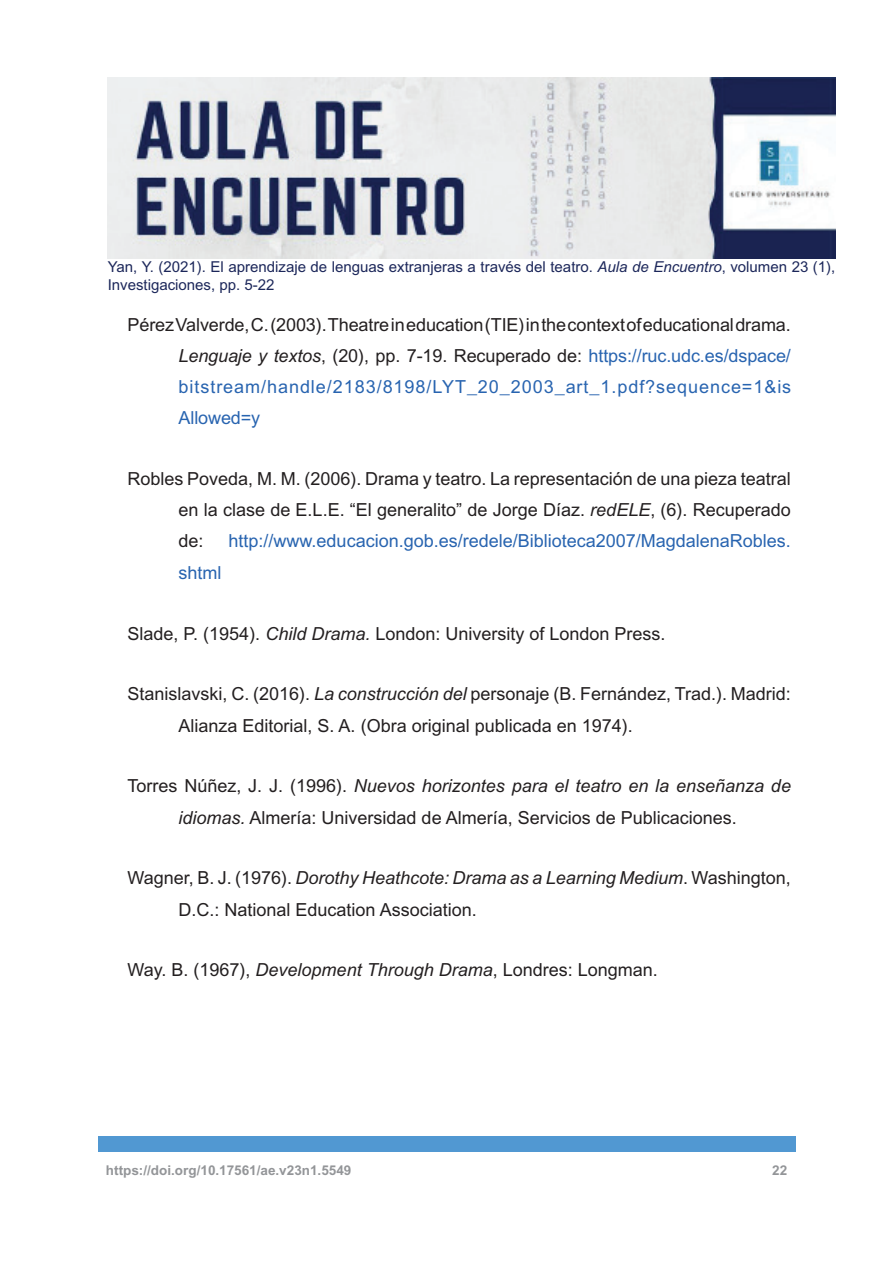
<style>
.page{position:relative;width:893px;height:1263px;background:#fff}
.page>*{position:absolute;margin:0;border:0;box-sizing:border-box;transform-origin:0 0}
.t1{font:18px/31px "Arial MT Std";color:#231f20;text-align:justify}
.t2{font:18px "Arial MT Std";color:#2864b0}
.t3{font:15px/18px "Arial MT Std";color:#1c275a}
.t4{font:700 13.5px "Arial MT Std";color:#939598}
.s1{font-style:italic}
.s2{color:#2864b0}
</style>
<div class="page">
<img style="left:108px;top:77px;width:727px;height:182px">
<div style="left:98px;top:1136px;width:697px;height:16px;background:#5198d2"></div>
<p class="t3" style="left:108px;top:258px;width:729px">Yan, Y. (2021). El aprendizaje de lenguas extranjeras a través del teatro. <span class="s1">Aula de Encuentro</span>, volumen 23 (1),<br>Investigaciones, pp. 5-22</p>
<p class="t1" style="left:179px;top:309px;width:614px;text-indent:-51px">Pérez Valverde, C. (2003). Theatre in education (TIE) in the context of educational drama.<br><span class="s1">Lenguaje y textos</span>, (20), pp. 7-19. Recuperado de: <span class="s2">https://ruc.udc.es/dspace/ bitstream/handle/2183/8198/LYT_20_2003_art_1.pdf?sequence=1&amp;is Allowed=y</span></p>
<p class="t1" style="left:179px;top:463px;width:614px;text-indent:-51px">Robles Poveda, M. M. (2006). Drama y teatro. La representación de una pieza teatral en la clase de E.L.E. “El generalito” de Jorge Díaz. <span class="s1">redELE</span>, (6). Recuperado de:</p>
<p class="t2" style="left:229px;top:531px;width:564px">http://www.educacion.gob.es/redele/Biblioteca2007/MagdalenaRobles.</p>
<p class="t2" style="left:179px;top:562px;width:45px">shtml</p>
<p class="t1" style="left:128px;top:618px;width:539px">Slade, P. (1954). <span class="s1">Child Drama.</span> London: University of London Press.</p>
<p class="t1" style="left:179px;top:678px;width:614px;text-indent:-51px">Stanislavski, C. (2016). <span class="s1">La construcción del</span> personaje (B. Fernández, Trad.). Madrid:<br>Alianza Editorial, S. A. (Obra original publicada en 1974).</p>
<p class="t1" style="left:128px;top:770px;width:665px;text-align:center">Torres Núñez, J. J. (1996). <span class="s1">Nuevos horizontes para el teatro en la enseñanza de idiomas.</span> Almería: Universidad de Almería, Servicios de Publicaciones.</p>
<p class="t1" style="left:179px;top:862px;width:614px;text-indent:-51px">Wagner, B. J. (1976). <span class="s1">Dorothy Heathcote: Drama as a Learning Medium</span>. Washington,<br>D.C.: National Education Association.</p>
<p class="t1" style="left:128px;top:954px;width:532px">Way. B. (1967), <span class="s1">Development Through Drama</span>, Londres: Longman.</p>
<p class="t4" style="left:106px;top:1162px;width:247px">https://doi.org/10.17561/ae.v23n1.5549</p>
<p class="t4" style="left:772px;top:1162px;width:17px">22</p>
</div>
